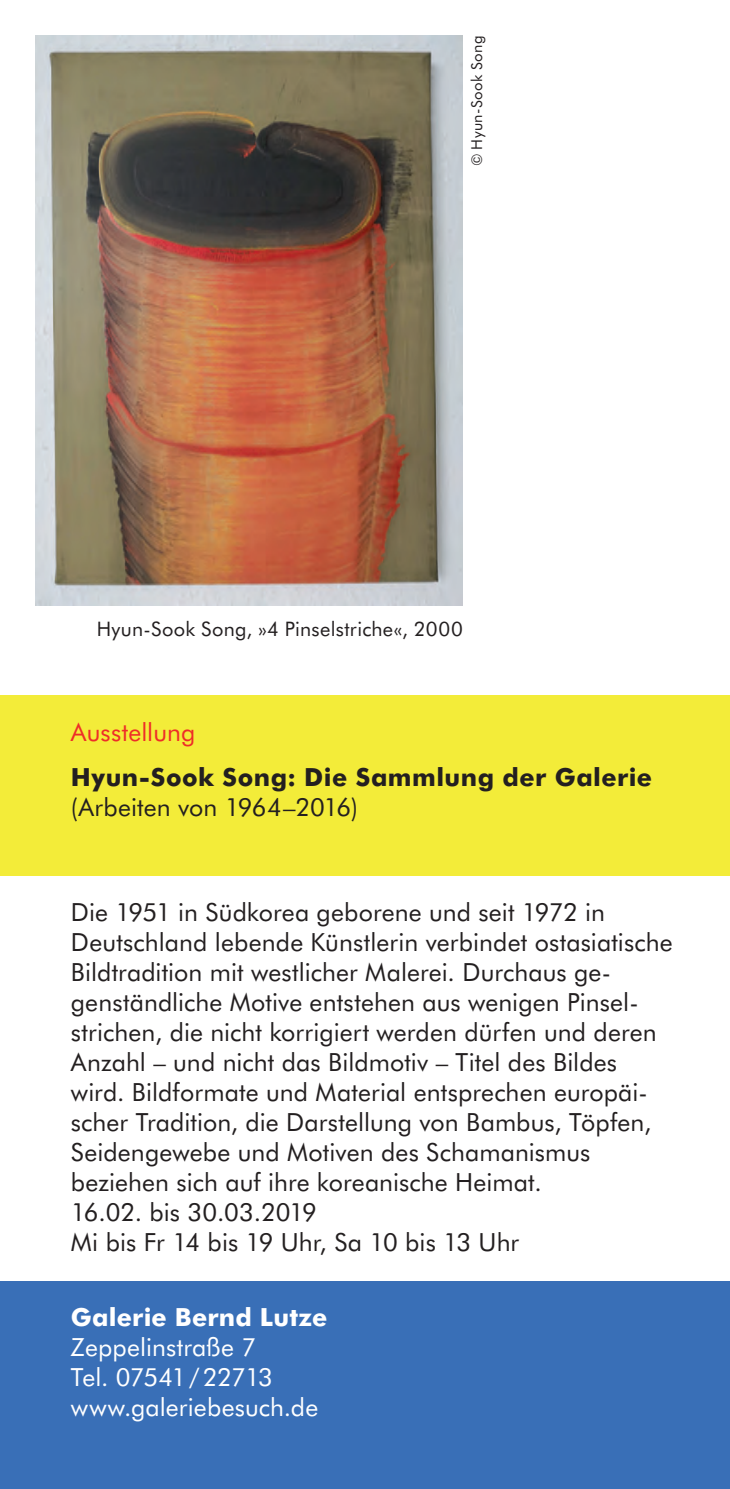
<style>
.page{position:relative;width:730px;height:1489px;background:#fff}
.page>*{position:absolute;margin:0;border:0;box-sizing:border-box;transform-origin:0 0}
._02_Fließtext{font:25px/30px "Futura BT";letter-spacing:.005em;color:#231f20}
._01_Name{font:700 25px "Futura BT";letter-spacing:.02em;color:#231f20}
._02_Fließtext-2{font:25px "Futura BT";letter-spacing:.005em;color:#fff}
._02_Fließtext-3{font:700 25px "Futura BT";letter-spacing:.01em;color:#fff}
._02_Fließtext-4{font:25px "Futura BT";letter-spacing:-.035em;color:#fff}
._00_Genre{font:25px "Futura BT";letter-spacing:.005em;color:#ee2d28}
._03_BU{font:20px "Futura BT";letter-spacing:.015em;color:#231f20}
._05{font:15px "Futura BT";letter-spacing:.025em;color:#231f20}
</style>
<div class="page">
<div style="left:0;top:695px;width:730px;height:180px;background:#f3ec39"></div>
<div style="left:0;top:1280px;width:730px;height:208px;background:#396fb7"></div>
<img style="left:35px;top:35px;width:428px;height:570px">
<p class="_05" style="left:468px;top:166px;width:132px;rotate:-90deg">© Hyun-Sook Song</p>
<p class="_03_BU" style="left:97px;top:616px;width:368px">Hyun-Sook Song, »4 Pinselstriche«, 2000</p>
<p class="_00_Genre" style="left:71px;top:716px;width:126px">Ausstellung</p>
<p class="_01_Name" style="left:71px;top:761px;width:583px">Hyun-Sook Song: Die Sammlung der Galerie</p>
<p class="_02_Fließtext" style="left:71px;top:791px;width:289px">(Arbeiten von 1964–2016)</p>
<p class="_02_Fließtext" style="left:71px;top:896px;width:603px">Die 1951 in Südkorea geborene und seit 1972 in Deutschland lebende Künstlerin verbindet ostasiatische Bildtradition mit westlicher Malerei. Durchaus ge&shy;genständliche Motive entstehen aus wenigen Pinsel&shy;strichen, die nicht korrigiert werden dürfen und deren Anzahl – und nicht das Bildmotiv – Titel des Bildes wird. Bildformate und Material entsprechen europäi&shy;scher Tradition, die Darstellung von Bambus, Töpfen, Seidengewebe und Motiven des Schamanismus beziehen sich auf ihre koreanische Heimat.</p>
<p class="_02_Fließtext" style="left:71px;top:1196px;width:248px">16.02. bis 30.03.2019</p>
<p class="_02_Fließtext" style="left:71px;top:1226px;width:450px">Mi bis Fr 14 bis 19 Uhr, Sa 10 bis 13 Uhr</p>
<p class="_02_Fließtext-3" style="left:71px;top:1301px;width:258px">Galerie Bernd Lutze</p>
<p class="_02_Fließtext-2" style="left:71px;top:1331px;width:187px">Zeppelinstraße 7</p>
<p class="_02_Fließtext-4" style="left:71px;top:1361px;width:204px">Tel. 07541 / 22713</p>
<p class="_02_Fließtext-2" style="left:71px;top:1391px;width:249px">www.galeriebesuch.de</p>
</div>
